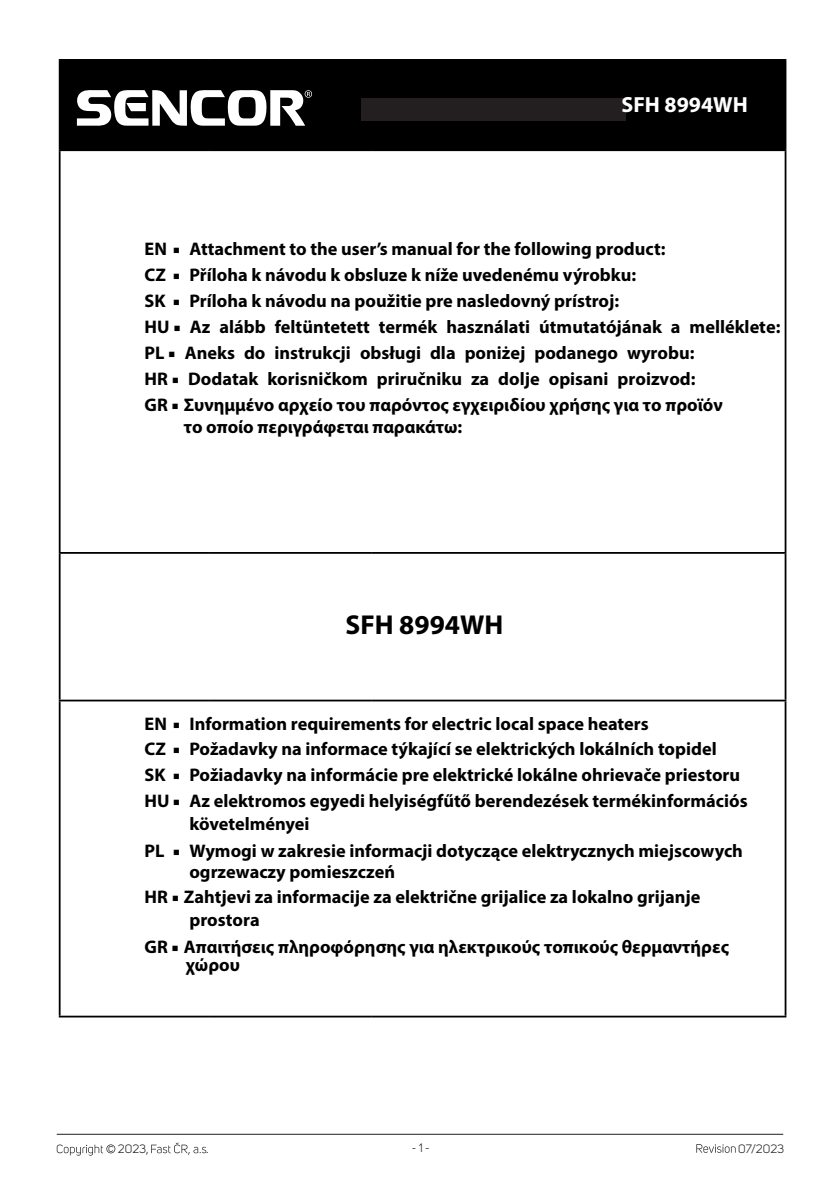
<style>
.page{position:relative;width:840px;height:1191px;background:#fff}
.page>*{position:absolute;margin:0;border:0;box-sizing:border-box;transform-origin:0 0}
.t1{font:700 27.4px "Myriad Pro";color:#000001}
.t2{font:700 22px "Myriad Pro";color:#fff}
.t3{font:700 18.2px/26px "Myriad Pro";color:#000001}
.t4{font:12px "Uni Sans";color:#231f20}
.s1{font-family:"Minion Pro";font-weight:400}
</style>
<div class="page">
<hr style="left:57px;top:1133px;width:725px;height:1px;background:#231f20">
<svg style="left:696px;top:1144px;width:39px;height:8px"></svg>
<svg style="left:57px;top:1144px;width:58px;height:11px"></svg>
<svg style="left:151px;top:1142px;width:55px;height:12px"></svg>
<div style="left:61px;top:61px;width:723px;height:88px;background:#000001"></div>
<hr style="left:59px;top:59px;width:150px;height:2px;background:#000001">
<hr style="left:59px;top:61px;width:2px;height:88px;background:#000001">
<hr style="left:209px;top:59px;width:162px;height:2px;background:#000001">
<hr style="left:208px;top:61px;width:2px;height:88px;background:#000001">
<hr style="left:371px;top:59px;width:415px;height:2px;background:#000001">
<hr style="left:370px;top:61px;width:2px;height:88px;background:#000001">
<hr style="left:784px;top:61px;width:2px;height:88px;background:#000001">
<hr style="left:59px;top:149px;width:150px;height:2px;background:#000001">
<hr style="left:59px;top:151px;width:2px;height:401px;background:#000001">
<hr style="left:209px;top:149px;width:162px;height:2px;background:#000001">
<hr style="left:371px;top:149px;width:415px;height:2px;background:#000001">
<hr style="left:784px;top:151px;width:2px;height:401px;background:#000001">
<hr style="left:59px;top:552px;width:150px;height:2px;background:#000001">
<hr style="left:59px;top:554px;width:2px;height:145px;background:#000001">
<hr style="left:209px;top:552px;width:162px;height:2px;background:#000001">
<hr style="left:371px;top:552px;width:415px;height:2px;background:#000001">
<hr style="left:784px;top:554px;width:2px;height:145px;background:#000001">
<hr style="left:59px;top:699px;width:150px;height:2px;background:#000001">
<hr style="left:59px;top:701px;width:2px;height:314px;background:#000001">
<hr style="left:209px;top:699px;width:162px;height:2px;background:#000001">
<hr style="left:371px;top:699px;width:415px;height:2px;background:#000001">
<hr style="left:784px;top:701px;width:2px;height:314px;background:#000001">
<hr style="left:59px;top:1015px;width:150px;height:2px;background:#000001">
<hr style="left:209px;top:1015px;width:162px;height:2px;background:#000001">
<hr style="left:371px;top:1015px;width:415px;height:2px;background:#000001">
<svg style="left:76px;top:90px;width:236px;height:36px"></svg>
<div style="left:361px;top:98px;width:264px;height:23px;background:#231f20"></div>
<p class="t2" style="left:621px;top:91px;width:128px">SFH 8994WH</p>
<p class="t3" style="left:144px;top:235px;width:637px">EN <span class="s1">■</span> Attachment to the user’s manual for the following product:<br>CZ <span class="s1">■</span> Příloha k návodu k obsluze k níže uvedenému výrobku:<br>SK <span class="s1">■</span> Príloha k návodu na použitie pre nasledovný prístroj:<br>HU <span class="s1">■</span> Az alább feltüntetett termék használati útmutatójának a melléklete:<br>PL <span class="s1">■</span> Aneks do instrukcji obsługi dla poniżej podanego wyrobu:<br>HR <span class="s1">■</span> Dodatak korisničkom priručniku za dolje opisani proizvod:<br>GR <span class="s1">■</span> Συνημμένο αρχείο του παρόντος εγχειριδίου χρήσης για το προϊόν</p>
<p class="t3" style="left:184px;top:413px;width:280px">το οποίο περιγράφεται παρακάτω:</p>
<p class="t1" style="left:345px;top:607px;width:159px">SFH 8994WH</p>
<p class="t3" style="left:144px;top:710px;width:604px">EN <span class="s1">■</span> Information requirements for electric local space heaters<br>CZ <span class="s1">■</span> Požadavky na informace týkající se elektrických lokálních topidel<br>SK <span class="s1">■</span> Požiadavky na informácie pre elektrické lokálne ohrievače priestoru HU <span class="s1">■</span> Az elektromos egyedi helyiségfűtő berendezések termékinformációs</p>
<p class="t3" style="left:144px;top:810px;width:599px;text-indent:45px">követelményei<br>PL <span class="s1">■</span> Wymogi w zakresie informacji dotyczące elektrycznych miejscowych</p>
<p class="t3" style="left:144px;top:859px;width:557px;line-height:24.8px;text-indent:45px">ogrzewaczy pomieszczeń<br>HR <span class="s1">■</span> Zahtjevi za informacije za električne grijalice za lokalno grijanje</p>
<p class="t3" style="left:144px;top:906px;width:585px;text-indent:45px">prostora<br>GR <span class="s1">■</span> Απαιτήσεις πληροφόρησης για ηλεκτρικούς τοπικούς θερμαντήρες</p>
<p class="t3" style="left:186px;top:951px;width:56px">χώρου</p>
<p class="t4" style="left:118px;top:1142px;width:32px">2023,</p>
<p class="t4" style="left:206px;top:1142px;width:4px">.</p>
<p class="t4" style="left:411px;top:1141px;width:19px">- 1 -</p>
<p class="t4" style="left:737px;top:1141px;width:47px">07/2023</p>
</div>
